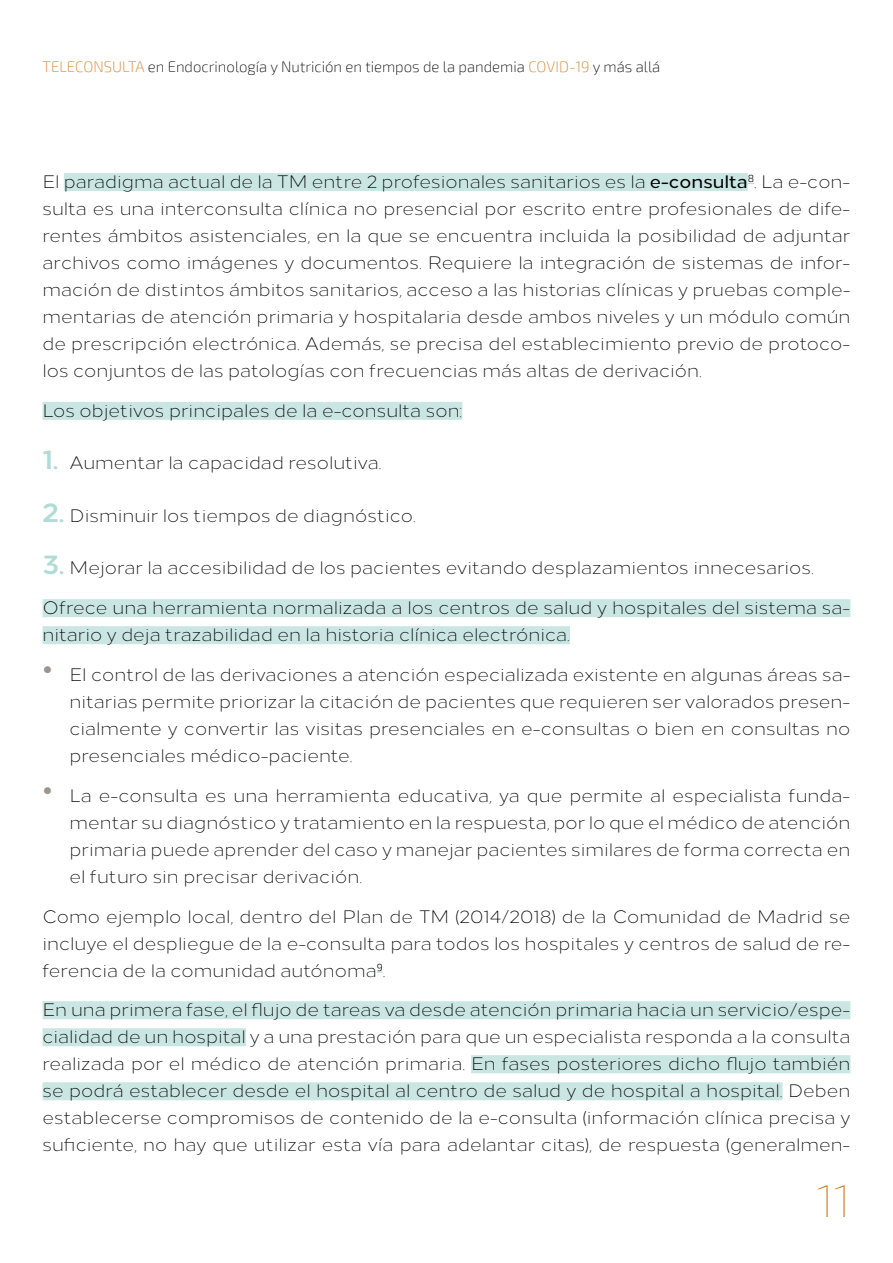
<style>
.page{position:relative;width:893px;height:1263px;background:#fff}
.page>*{position:absolute;margin:0;border:0;box-sizing:border-box;transform-origin:0 0}
.t1{font:100 45px "Exo 2";color:#cf7c22}
.t2{font:300 18px/27px "Loew";color:#000;text-align:justify}
.t3{font:200 15px "Exo 2";color:#000}
.s1{color:#cf7c22}
.s2{font-weight:500}
.s3{font-weight:700;font-size:27px;color:#b0dbd6}
.s4{font-size:36px;color:#9c958d}
</style>
<div class="page">
<div style="left:64px;top:173px;width:684px;height:18px;background:#cae6e3"></div>
<div style="left:43px;top:402px;width:419px;height:18px;background:#cae6e3"></div>
<div style="left:43px;top:599px;width:807px;height:18px;background:#cae6e3"></div>
<div style="left:43px;top:626px;width:527px;height:18px;background:#cae6e3"></div>
<div style="left:43px;top:1001px;width:807px;height:18px;background:#cae6e3"></div>
<div style="left:43px;top:1028px;width:203px;height:18px;background:#cae6e3"></div>
<div style="left:471px;top:1055px;width:379px;height:18px;background:#cae6e3"></div>
<div style="left:43px;top:1082px;width:740px;height:18px;background:#cae6e3"></div>
<p class="t3" style="left:43px;top:57px;width:619px"><span class="s1">TELECONSULTA</span> en Endocrinología y Nutrición en tiempos de la pandemia <span class="s1">COVID-19</span> y más allá</p>
<p class="t2" style="left:43px;top:167px;width:809px">El paradigma actual de la TM entre 2 profesionales sanitarios es la <span class="s2">e-consulta</span><sup>8</sup>. La e-con&shy;sulta es una interconsulta clínica no presencial por escrito entre profesionales de dife&shy;rentes ámbitos asistenciales, en la que se encuentra incluida la posibilidad de adjuntar archivos como imágenes y documentos. Requiere la integración de sistemas de infor&shy;mación de distintos ámbitos sanitarios, acceso a las historias clínicas y pruebas comple&shy;mentarias de atención primaria y hospitalaria desde ambos niveles y un módulo común de prescripción electrónica. Además, se precisa del establecimiento previo de protoco&shy;los conjuntos de las patologías con frecuencias más altas de derivación.</p>
<p class="t2" style="left:43px;top:395px;width:421px">Los objetivos principales de la e-consulta son:</p>
<p class="t2" style="left:43px;top:448px;width:340px"><span class="s3">1.</span> Aumentar la capacidad resolutiva.</p>
<p class="t2" style="left:43px;top:501px;width:375px"><span class="s3">2.</span> Disminuir los tiempos de diagnóstico.</p>
<p class="t2" style="left:43px;top:553px;width:773px"><span class="s3">3.</span> Mejorar la accesibilidad de los pacientes evitando desplazamientos innecesarios.</p>
<p class="t2" style="left:43px;top:593px;width:809px">Ofrece una herramienta normalizada a los centros de salud y hospitales del sistema sa&shy;nitario y deja trazabilidad en la historia clínica electrónica.</p>
<p class="t2" style="left:70px;top:660px;width:782px;text-indent:-27px"><span class="s4">•</span> El control de las derivaciones a atención especializada existente en algunas áreas sa&shy;nitarias permite priorizar la citación de pacientes que requieren ser valorados presen&shy;cialmente y convertir las visitas presenciales en e-consultas o bien en consultas no presenciales médico-paciente.</p>
<p class="t2" style="left:70px;top:780px;width:782px;text-indent:-27px"><span class="s4">•</span> La e-consulta es una herramienta educativa, ya que permite al especialista funda&shy;mentar su diagnóstico y tratamiento en la respuesta, por lo que el médico de atención primaria puede aprender del caso y manejar pacientes similares de forma correcta en el futuro sin precisar derivación.</p>
<p class="t2" style="left:43px;top:901px;width:809px">Como ejemplo local, dentro del Plan de TM (2014/2018) de la Comunidad de Madrid se incluye el despliegue de la e-consulta para todos los hospitales y centros de salud de re&shy;ferencia de la comunidad autónoma<sup>9</sup>.</p>
<p class="t2" style="left:43px;top:995px;width:809px">En una primera fase, el flujo de tareas va desde atención primaria hacia un servicio/espe&shy;cialidad de un hospital y a una prestación para que un especialista responda a la consulta realizada por el médico de atención primaria. En fases posteriores dicho flujo también se podrá establecer desde el hospital al centro de salud y de hospital a hospital. Deben establecerse compromisos de contenido de la e-consulta (información clínica precisa y suficiente, no hay que utilizar esta vía para adelantar citas), de respuesta (generalmen-</p>
<h1 class="t1" style="left:816px;top:1171px;width:36px">11</h1>
</div>
